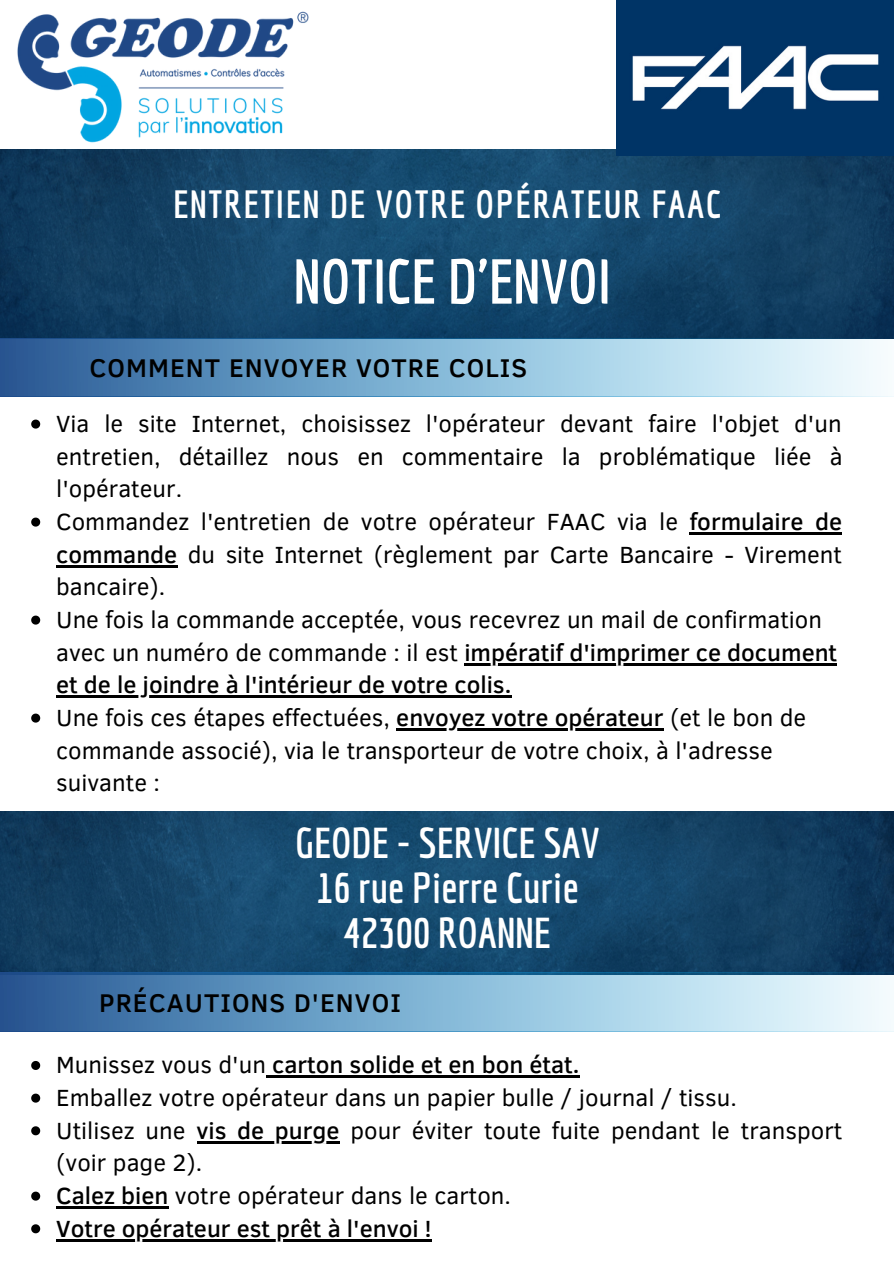
<style>
.page{position:relative;width:894px;height:1264px;background:#fff}
.page>*{position:absolute;margin:0;border:0;box-sizing:border-box;transform-origin:0 0}
.t1{font:700 61.65px "Economica";color:#fff}
.t2{font:700 42.15px/45px "Economica";color:#fff;text-align:center}
.t3{font:700 38.4px "Economica";letter-spacing:.04em;color:#fff}
.t4{font:500 26.25px "Clear Sans";letter-spacing:.04em;color:#000}
.t5{font:24px/32.7px "Clear Sans";color:#000}
.s1{font-weight:500}
</style>
<div class="page">
<img style="left:0;top:149px;width:893px;height:189px">
<div style="left:0;top:338px;width:893px;height:58px;background:linear-gradient(to right,#24619c,#f2ffff)"></div>
<img style="left:17px;top:11px;width:292px;height:132px">
<svg style="left:31px;top:419px;width:9px;height:9px"></svg>
<svg style="left:31px;top:517px;width:9px;height:9px"></svg>
<hr style="left:689px;top:532px;width:153px;height:2px;background:#000">
<hr style="left:56px;top:565px;width:121px;height:2px;background:#000">
<svg style="left:31px;top:615px;width:9px;height:9px"></svg>
<hr style="left:464px;top:663px;width:373px;height:2px;background:#000">
<hr style="left:56px;top:695px;width:455px;height:2px;background:#000">
<svg style="left:31px;top:713px;width:9px;height:9px"></svg>
<hr style="left:396px;top:728px;width:267px;height:2px;background:#000">
<img style="left:616px;top:0;width:277px;height:156px">
<img style="left:0;top:811px;width:893px;height:161px">
<svg style="left:0;top:972px;width:893px;height:59px;background:#82aece"></svg>
<svg style="left:31px;top:1061px;width:9px;height:8px"></svg>
<hr style="left:266px;top:1075px;width:313px;height:2px;background:#000">
<svg style="left:31px;top:1093px;width:9px;height:9px"></svg>
<svg style="left:31px;top:1126px;width:9px;height:9px"></svg>
<hr style="left:196px;top:1140px;width:143px;height:3px;background:#000">
<svg style="left:31px;top:1191px;width:9px;height:9px"></svg>
<hr style="left:56px;top:1206px;width:112px;height:2px;background:#000">
<svg style="left:31px;top:1224px;width:9px;height:9px"></svg>
<hr style="left:56px;top:1238px;width:375px;height:3px;background:#000">
<h3 class="t3" style="left:173px;top:182px;width:549px">ENTRETIEN DE VOTRE OPÉRATEUR FAAC</h3>
<h1 class="t1" style="left:293px;top:245px;width:319px">NOTICE D'ENVOI</h1>
<p class="t4" style="left:89px;top:348px;width:439px">COMMENT ENVOYER VOTRE COLIS</p>
<p class="t5" style="left:56px;top:406px;width:787px">Via le site Internet, choisissez l'opérateur devant faire l'objet d'un entretien, détaillez nous en commentaire la problématique liée à l'opérateur.<br>Commandez l'entretien de votre opérateur FAAC via le <span class="s1">formulaire de commande</span> du site Internet (règlement par Carte Bancaire - Virement bancaire).<br>Une fois la commande acceptée, vous recevrez un mail de confirmation avec un numéro de commande : il est <span class="s1">impératif d'imprimer ce document et de le joindre à l'intérieur de votre colis.<br></span>Une fois ces étapes effectuées, <span class="s1">envoyez votre opérateur</span> (et le bon de commande associé), via le transporteur de votre choix, à l'adresse suivante :</p>
<h2 class="t2" style="left:294px;top:820px;width:306px">GEODE - SERVICE SAV<br>16 rue Pierre Curie<br>42300 ROANNE</h2>
<p class="t4" style="left:99px;top:983px;width:303px">PRÉCAUTIONS D'ENVOI</p>
<p class="t5" style="left:56px;top:1047px;width:787px">Munissez vous d'un <span class="s1">carton solide et en bon état.<br></span>Emballez votre opérateur dans un papier bulle / journal / tissu.<br>Utilisez une <span class="s1">vis de purge</span> pour éviter toute fuite pendant le transport (voir page 2).<br><span class="s1">Calez bien</span> votre opérateur dans le carton.<br><span class="s1">Votre opérateur est prêt à l'envoi !</span></p>
</div>
